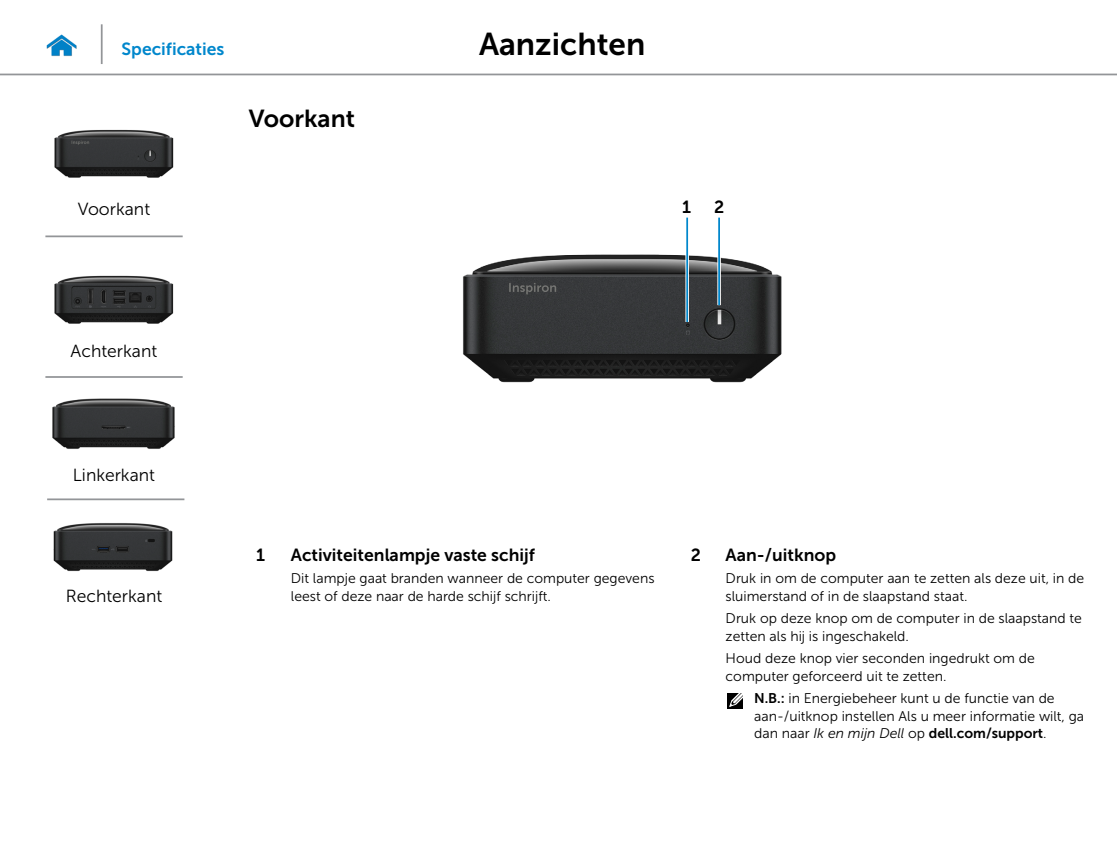
<style>
.page{position:relative;width:1117px;height:844px;background:#fff}
.page>*{position:absolute;margin:0;border:0;box-sizing:border-box;transform-origin:0 0}
.t1{font:31.5px "Museo Sans For Dell 700";color:#000}
.Head2{font:24.5px "Museo Sans For Dell 700";color:#000}
.Callout_Head{font:17.5px "Museo Sans For Dell 700";color:#000}
.t2{font:17.5px "Museo Sans For Dell 300";color:#000}
.Hyperlink{font:17.5px "Museo Sans For Dell 700";color:#0087cc}
.Callout-L{font:17.5px "Museo Sans For Dell 700";color:#000}
.Callout_description{font:14px/17.5px "Museo Sans For Dell 300";color:#000}
.Note{font:14px/17.5px "Museo Sans For Dell 300";color:#000}
.s1{font-family:"Museo Sans For Dell 700"}
.s2{font-style:italic}
</style>
<div class="page">
<hr style="left:0;top:74px;width:1116px;height:1px;background:#939598">
<img style="left:46px;top:34px;width:31px;height:23px">
<img style="left:463px;top:247px;width:319px;height:136px">
<hr style="left:717px;top:217px;width:3px;height:88px;background:#fff">
<hr style="left:718px;top:217px;width:1px;height:88px;background:#0087cc">
<hr style="left:685px;top:217px;width:3px;height:105px;background:#fff">
<hr style="left:686px;top:217px;width:2px;height:105px;background:#0087cc">
<div style="left:727px;top:692px;width:16px;height:16px;background:#000"></div>
<svg style="left:728px;top:692px;width:15px;height:15px"></svg>
<hr style="left:101px;top:24px;width:2px;height:40px;background:#939598">
<img style="left:54px;top:129px;width:120px;height:49px">
<img style="left:54px;top:275px;width:120px;height:49px">
<img style="left:52px;top:398px;width:123px;height:51px">
<img style="left:53px;top:523px;width:120px;height:49px">
<hr style="left:45px;top:235px;width:138px;height:2px;background:#939598">
<hr style="left:45px;top:376px;width:138px;height:2px;background:#939598">
<hr style="left:47px;top:498px;width:137px;height:2px;background:#939598">
<p class="Hyperlink" style="left:122px;top:39px;width:104px">Specificaties</p>
<h1 class="t1" style="left:479px;top:26px;width:168px">Aanzichten</h1>
<p class="t2" style="left:78px;top:200px;width:74px">Voorkant</p>
<p class="Head2" style="left:249px;top:104px;width:108px">Voorkant</p>
<p class="Callout-L" style="left:682px;top:197px;width:10px">1</p>
<p class="Callout-L" style="left:713px;top:197px;width:12px">2</p>
<p class="t2" style="left:71px;top:341px;width:88px">Achterkant</p>
<p class="t2" style="left:73px;top:465px;width:84px">Linkerkant</p>
<p class="t2" style="left:66px;top:586px;width:98px">Rechterkant</p>
<p class="Callout_Head" style="left:256px;top:544px;width:10px">1</p>
<p class="Callout_Head" style="left:291px;top:544px;width:245px">Activiteitenlampje vaste schijf</p>
<p class="Callout_description" style="left:291px;top:569px;width:365px">Dit lampje gaat branden wanneer de computer gegevens leest of deze naar de harde schijf schrijft.</p>
<p class="Callout_Head" style="left:690px;top:544px;width:12px">2</p>
<p class="Callout_Head" style="left:725px;top:544px;width:112px">Aan-/uitknop</p>
<p class="Callout_description" style="left:725px;top:569px;width:360px">Druk in om de computer aan te zetten als deze uit, in de sluimerstand of in de slaapstand staat.</p>
<p class="Callout_description" style="left:725px;top:609px;width:358px">Druk op deze knop om de computer in de slaapstand te zetten als hij is ingeschakeld.</p>
<p class="Callout_description" style="left:725px;top:649px;width:310px">Houd deze knop vier seconden ingedrukt om de computer geforceerd uit te zetten.</p>
<p class="Note" style="left:754px;top:689px;width:331px"><span class="s1">N.B.:</span> in Energiebeheer kunt u de functie van de aan-/uitknop instellen Als u meer informatie wilt, ga dan naar <span class="s2">Ik en mijn Dell</span> op <span class="s1">dell.com/support</span>.</p>
</div>
